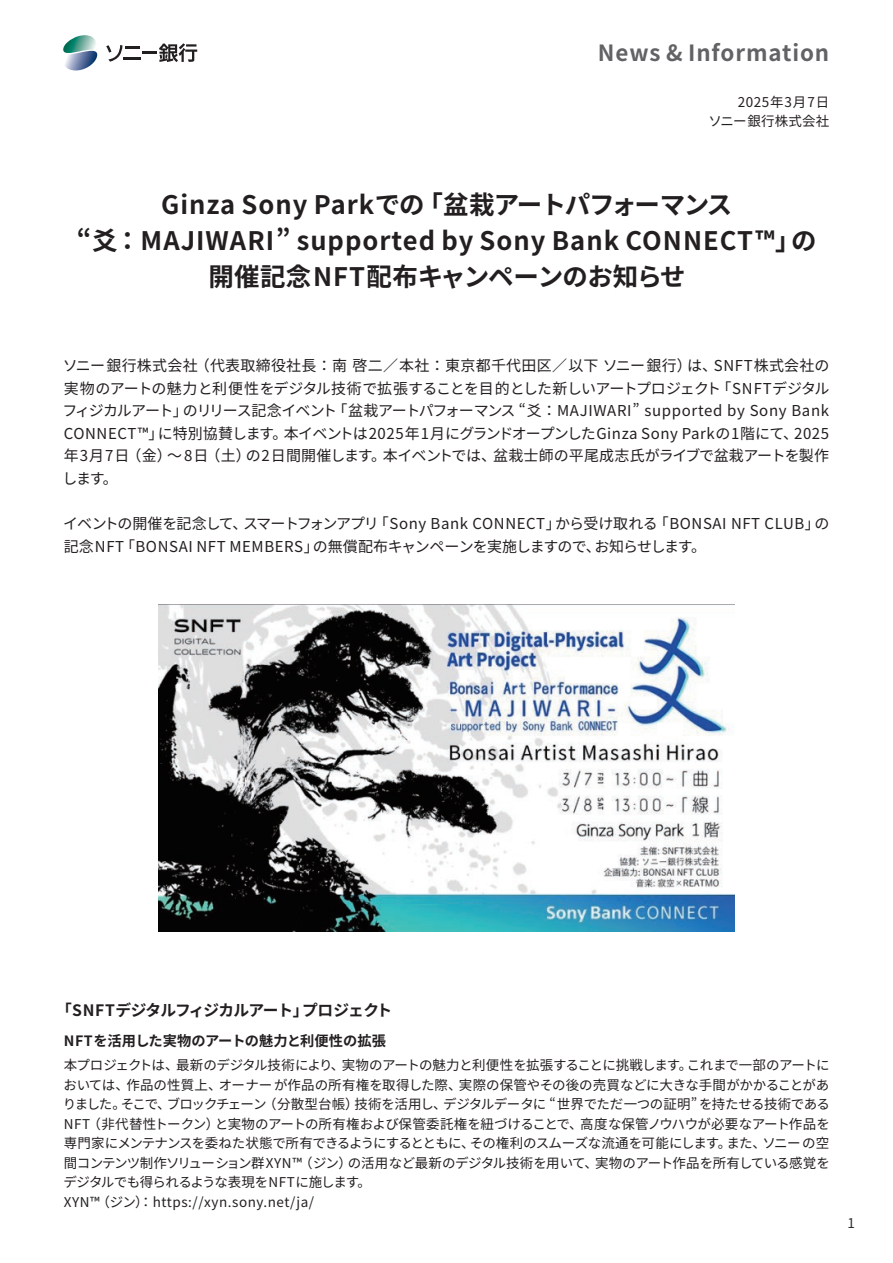
<style>
.page{position:relative;width:893px;height:1263px;background:#fff}
.page>*{position:absolute;margin:0;border:0;box-sizing:border-box;transform-origin:0 0}
.t1{font:700 25.5px/36px "Noto Sans CJ Kjp";letter-spacing:.04em;color:#231f20}
.t2{font:700 25.5px "Noto Sans CJ Kjp";letter-spacing:-.06em;color:#231f20}
.t3{font:700 22.35px "Noto Sans CJ Kjp";letter-spacing:.04em;color:#636366}
.t4{font:700 15.75px "Noto Sans CJ Kjp";letter-spacing:-.045em;color:#231f20}
.t5{font:15px/22.5px "Noto Sans CJ Kjp";letter-spacing:.01em;color:#231f20}
.t6{font:15px "Noto Sans CJ Kjp";letter-spacing:.04em;color:#231f20}
.t7{font:15px "Noto Sans CJ Kjp";letter-spacing:-.055em;color:#231f20}
.t8{font:15px "Noto Sans CJ Kjp";letter-spacing:-.045em;color:#231f20}
.t9{font:15px "Noto Sans CJ Kjp";letter-spacing:.03em;color:#231f20}
.t10{font:15px "Noto Sans CJ Kjp";letter-spacing:-.095em;color:#231f20}
.t11{font:15px "Noto Sans CJ Kjp";letter-spacing:-.085em;color:#231f20}
.t12{font:15px "Noto Sans CJ Kjp";letter-spacing:-.015em;color:#231f20}
.t13{font:15px/22.5px "Noto Sans CJ Kjp";letter-spacing:.065em;color:#231f20}
.t14{font:15px "Noto Sans CJ Kjp";letter-spacing:-.05em;color:#231f20}
.t15{font:15px "Noto Sans CJ Kjp";letter-spacing:-.08em;color:#231f20}
.t16{font:15px "Noto Sans CJ Kjp";letter-spacing:-.03em;color:#231f20}
.t17{font:700 14.25px "Noto Sans CJ Kjp";letter-spacing:-.005em;color:#231f20}
.t18{font:13.5px/19.5px "Noto Sans CJ Kjp";letter-spacing:-.02em;color:#231f20}
.t19{font:13.5px "Noto Sans CJ Kjp";letter-spacing:-.045em;color:#231f20}
.t20{font:13.5px "Noto Sans CJ Kjp";letter-spacing:-.06em;color:#231f20}
.t21{font:13.5px/19.5px "Noto Sans CJ Kjp";letter-spacing:.04em;color:#231f20;text-align:right}
.t22{font:13.5px "Noto Sans CJ Kjp";color:#231f20}
.t23{font:13.5px "Noto Sans CJ Kjp";letter-spacing:-.04em;color:#231f20}
.t24{font:13.5px "Noto Sans CJ Kjp";letter-spacing:.025em;color:#231f20}
.t25{font:13.5px "Noto Sans CJ Kjp";letter-spacing:-.075em;color:#231f20}
.t26{font:13.5px "Noto Sans CJ Kjp";color:#312f30}
</style>
<div class="page">
<svg style="left:63px;top:35px;width:35px;height:36px"></svg>
<svg style="left:106px;top:43px;width:91px;height:19px"></svg>
<img style="left:158px;top:605px;width:577px;height:326px">
<h2 class="t3" style="left:598px;top:40px;width:233px">News &amp; Information</h2>
<p class="t21" style="left:709px;top:92px;width:122px">2025年3月7日<br>ソニー銀行株式会社</p>
<h1 class="t1" style="left:161px;top:187px;width:265px">Ginza Sony Parkでの</h1>
<h1 class="t2" style="left:417px;top:190px;width:316px">「盆栽アートパフォーマンス</h1>
<h1 class="t1" style="left:208px;top:223px;width:594px;text-indent:-132px">“爻：MAJIWARI” supported by Sony Bank CONNECT™」開催記念NFT配布キャンペーンのお知らせ</h1>
<h1 class="t1" style="left:791px;top:223px;width:27px">の</h1>
<p class="t5" style="left:195px;top:355px;width:499px">（代表取締役社長：南啓二／本社：東京都千代田区／以下ソニー銀行）</p>
<p class="t5" style="left:63px;top:355px;width:136px">ソニー銀行株式会社</p>
<p class="t9" style="left:714px;top:357px;width:117px">SNFT株式会社の</p>
<p class="t5" style="left:687px;top:355px;width:32px">は、</p>
<p class="t5" style="left:332px;top:378px;width:498px;text-indent:-269px">実物のアートの魅力と利便性をデジタル技術で拡張することを目的とした新しいアートプロジェクト<br>「盆栽アートパフォーマンス 爻“ ：MAJIWARI” supported by Sony Bank</p>
<p class="t9" style="left:716px;top:380px;width:114px">「SNFTデジタル</p>
<p class="t7" style="left:183px;top:402px;width:156px">のリリース記念イベント</p>
<p class="t11" style="left:63px;top:402px;width:127px">フィジカルアート」</p>
<p class="t5" style="left:284px;top:423px;width:516px">本イベントは2025年1月にグランドオープンしたGinza Sony Parkの1階にて、</p>
<p class="t12" style="left:158px;top:425px;width:131px">に特別協賛します。</p>
<p class="t6" style="left:64px;top:425px;width:101px">CONNECT™」</p>
<p class="t5" style="left:794px;top:423px;width:37px">2025</p>
<p class="t13" style="left:63px;top:445px;width:68px">年3月7日します。</p>
<p class="t5" style="left:126px;top:445px;width:83px">（金）～8日</p>
<p class="t5" style="left:493px;top:445px;width:337px">盆栽士師の平尾成志氏がライブで盆栽アートを製作</p>
<p class="t5" style="left:205px;top:445px;width:47px">（土）</p>
<p class="t14" style="left:383px;top:447px;width:115px">本イベントでは、</p>
<p class="t5" style="left:246px;top:445px;width:142px">の2日間開催します。</p>
<p class="t7" style="left:63px;top:515px;width:186px">イベントの開催を記念して、</p>
<p class="t10" style="left:243px;top:515px;width:137px">スマートフォンアプリ</p>
<p class="t6" style="left:374px;top:515px;width:188px">「Sony Bank CONNECT」</p>
<p class="t6" style="left:654px;top:515px;width:168px">「BONSAI NFT CLUB」</p>
<p class="t16" style="left:555px;top:515px;width:104px">から受け取れる</p>
<p class="t5" style="left:814px;top:513px;width:16px">の</p>
<p class="t6" style="left:120px;top:537px;width:200px">「BONSAI NFT MEMBERS」</p>
<p class="t8" style="left:313px;top:537px;width:289px">の無償配布キャンペーンを実施しますので、</p>
<p class="t15" style="left:594px;top:537px;width:113px">お知らせします。</p>
<p class="t5" style="left:64px;top:535px;width:62px">記念NFT</p>
<p class="t4" style="left:56px;top:1002px;width:254px">「SNFTデジタルフィジカルアート」</p>
<p class="t17" style="left:64px;top:1033px;width:324px">NFTを活用した実物のアートの魅力と利便性の拡張</p>
<p class="t4" style="left:302px;top:1002px;width:92px">プロジェクト</p>
<p class="t18" style="left:176px;top:1056px;width:170px">最新のデジタル技術により、</p>
<p class="t19" style="left:342px;top:1057px;width:352px">実物のアートの魅力と利便性を拡張することに挑戦します。</p>
<p class="t20" style="left:64px;top:1057px;width:116px">本プロジェクトは、</p>
<p class="t23" style="left:687px;top:1057px;width:144px">これまで一部のアートに</p>
<p class="t22" style="left:219px;top:1077px;width:244px">オーナーが作品の所有権を取得した際、</p>
<p class="t18" style="left:459px;top:1075px;width:372px">実際の保管やその後の売買などに大きな手間がかかることがあ</p>
<p class="t18" style="left:126px;top:1075px;width:97px">作品の性質上、</p>
<p class="t18" style="left:63px;top:1075px;width:67px">おいては、</p>
<p class="t18" style="left:443px;top:1095px;width:388px">デジタルデータに “世界でただ一つの証明” を持たせる技術である</p>
<p class="t25" style="left:167px;top:1096px;width:101px">ブロックチェーン</p>
<p class="t18" style="left:263px;top:1095px;width:97px">（分散型台帳）</p>
<p class="t18" style="left:354px;top:1095px;width:94px">技術を活用し、</p>
<p class="t18" style="left:63px;top:1095px;width:65px">りました。</p>
<p class="t18" style="left:121px;top:1095px;width:52px">そこで、</p>
<p class="t24" style="left:88px;top:1116px;width:133px">（非代替性トークン）</p>
<p class="t18" style="left:580px;top:1114px;width:251px">高度な保管ノウハウが必要なアート作品を</p>
<p class="t18" style="left:215px;top:1114px;width:369px">と実物のアートの所有権および保管委託権を紐づけることで、</p>
<p class="t18" style="left:64px;top:1114px;width:28px">NFT</p>
<p class="t18" style="left:470px;top:1134px;width:263px">その権利のスムーズな流通を可能にします。</p>
<p class="t20" style="left:64px;top:1135px;width:412px">専門家にメンテナンスを委ねた状態で所有できるようにするとともに、</p>
<p class="t18" style="left:762px;top:1134px;width:68px">ソニーの空</p>
<p class="t18" style="left:726px;top:1134px;width:41px">また、</p>
<p class="t18" style="left:63px;top:1153px;width:309px">間コンテンツ制作ソリューション群XYN™（ジン）<br>デジタルでも得られるような表現をNFTに施します。<br>XYN™（ジン：） https://xyn.sony.net/ja/</p>
<p class="t18" style="left:348px;top:1153px;width:252px">の活用など最新のデジタル技術を用いて、</p>
<p class="t19" style="left:595px;top:1155px;width:236px">実物のアート作品を所有している感覚を</p>
<p class="t26" style="left:848px;top:1215px;width:9px">1</p>
</div>
